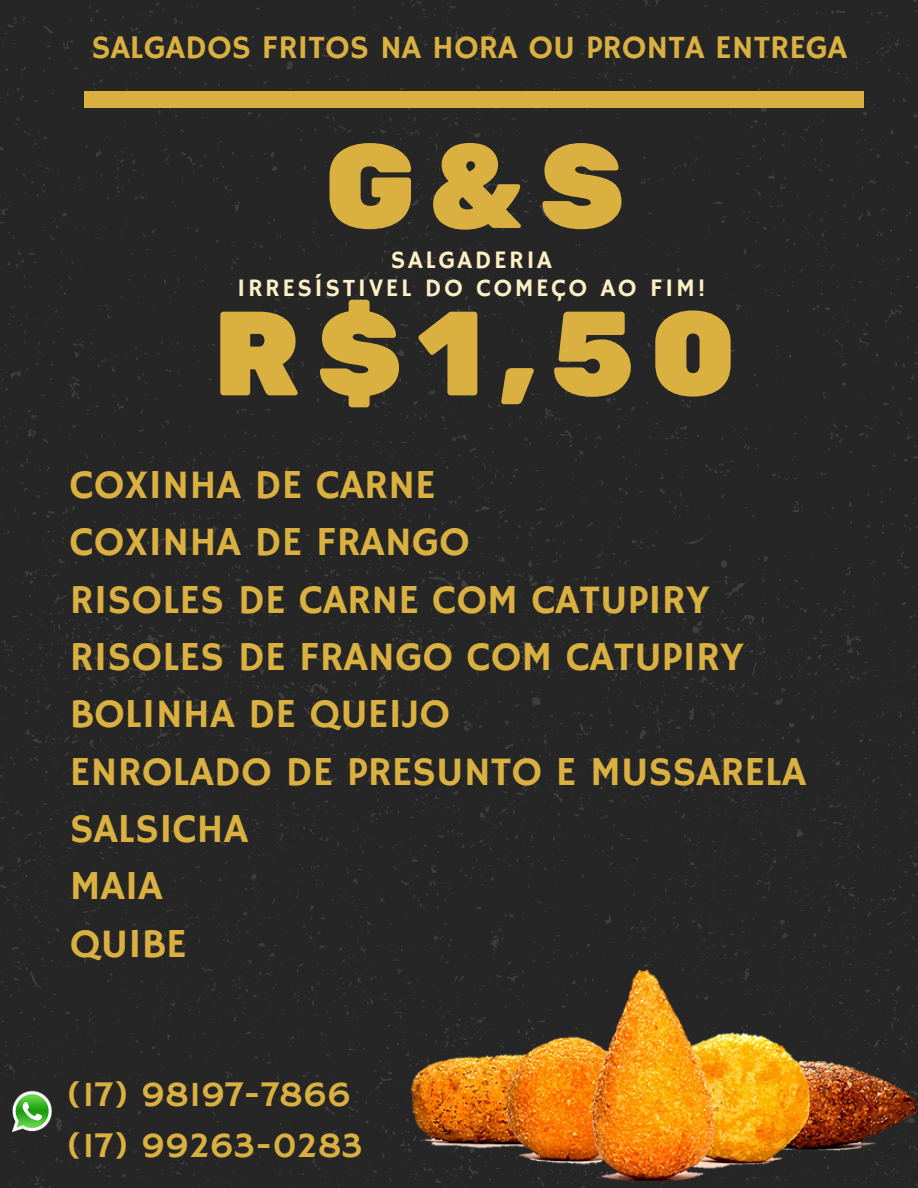
<style>
.page{position:relative;width:918px;height:1188px;background:#fff}
.page>*{position:absolute;margin:0;border:0;box-sizing:border-box;transform-origin:0 0}
.t1{font:119.55px/167.4px "Rubik One";color:#dab040;text-align:center}
.t2{font:41.1px/57.3px "Hammersmith One";color:#dab040}
.t3{font:36px/50.8px "Hammersmith One";color:#dab040}
.t4{font:33px "Hammersmith One";color:#dab040}
.t5{font:25.2px/27.5px "Hammersmith One";letter-spacing:.1em;color:#ffefc5;text-align:center}
</style>
<div class="page">
<div style="left:0;top:0;width:918px;height:607px;background:#262626"></div>
<div style="left:0;top:607px;width:918px;height:581px;background:#262626"></div>
<div style="left:85px;top:92px;width:779px;height:16px;background:#dab040"></div>
<img style="left:0;top:1088px;width:54px;height:45px">
<img style="left:411px;top:971px;width:506px;height:209px">
<p class="t4" style="left:91px;top:28px;width:757px">SALGADOS FRITOS NA HORA OU PRONTA ENTREGA</p>
<h1 class="t1" style="left:213px;top:107px;width:526px">G&amp;S<br>R$1,50</h1>
<p class="t5" style="left:237px;top:248px;width:470px">SALGADERIA<br>IRRESÍSTIVEL DO COMEÇO AO FIM!</p>
<p class="t2" style="left:70px;top:458px;width:738px">COXINHA DE CARNE<br>COXINHA DE FRANGO<br>RISOLES DE CARNE COM CATUPIRY<br>RISOLES DE FRANGO COM CATUPIRY<br>BOLINHA DE QUEIJO<br>ENROLADO DE PRESUNTO E MUSSARELA<br>SALSICHA<br>MAIA<br>QUIBE</p>
<p class="t3" style="left:66px;top:1071px;width:298px">(17) 98197-7866 (17) 99263-0283</p>
</div>
